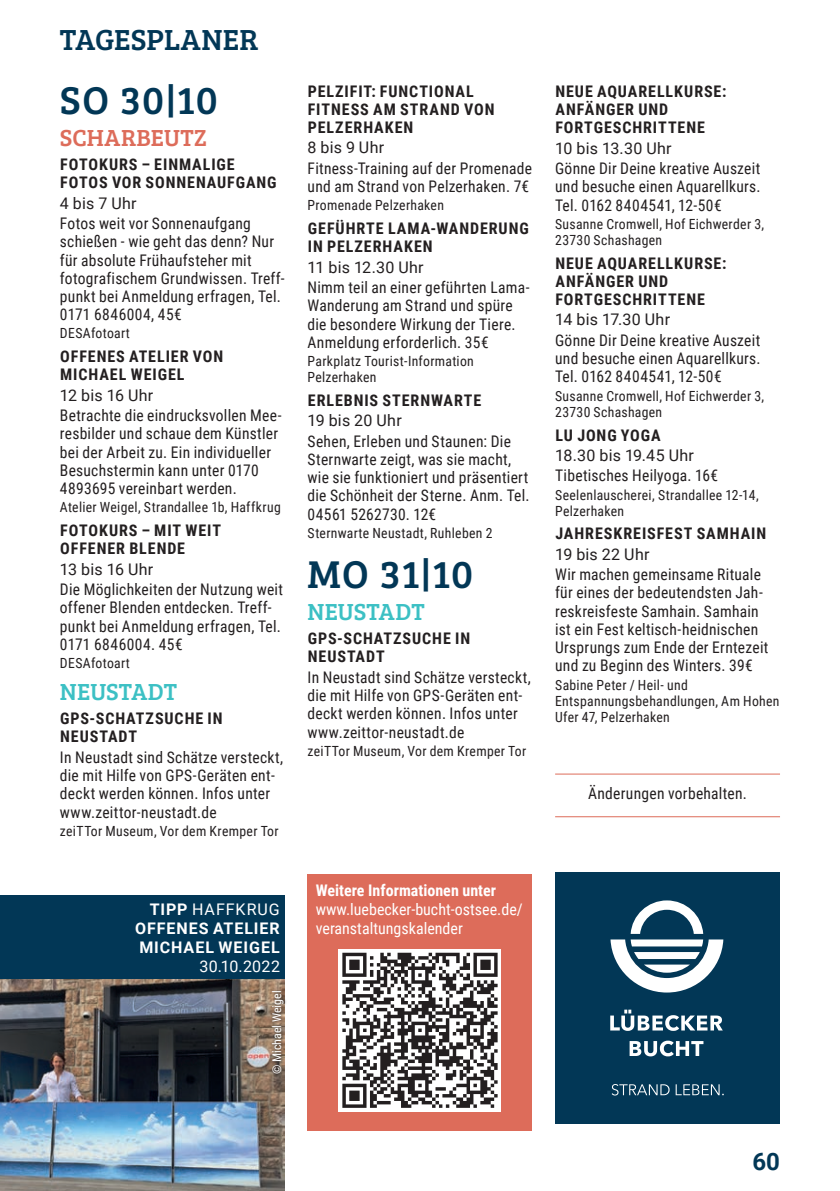
<style>
.page{position:relative;width:840px;height:1191px;background:#fff}
.page>*{position:absolute;margin:0;border:0;box-sizing:border-box;transform-origin:0 0}
.t1{font:40px "Bree Serif";letter-spacing:.03em;color:#023756}
.t2{font:30px "Bree Serif";letter-spacing:.005em;color:#023756}
.t3{font:24px "Bree Serif";letter-spacing:.005em;color:#3cc0c4}
.t4{font:24px "Bree Serif";letter-spacing:.015em;color:#dd6c5a}
.t5{font:700 24px "Roboto";color:#023756}
.t6{font:16px/18.2px "Roboto Condensed";letter-spacing:.015em;color:#231f20}
.t7{font:700 16px/18.2px "Roboto Condensed";letter-spacing:.06em;color:#231f20}
.t8{font:16px "Roboto";letter-spacing:.015em;color:#231f20}
.t9{font:16px/19.2px "Roboto Condensed";color:#fff}
.t10{font:700 16px/19.2px "Roboto";letter-spacing:.06em;color:#fff;text-align:justify}
.t11{font:700 16px "Roboto Condensed";color:#fff}
.t12{font:16px "Roboto";letter-spacing:.02em;color:#fff}
.t13{font:14px/16px "Roboto Condensed";letter-spacing:.025em;color:#231f20}
.t14{font:12px "Roboto Condensed";color:#fff}
.s1{font-weight:400}
</style>
<div class="page">
<img style="left:0;top:979px;width:285px;height:212px">
<hr style="left:555px;top:773px;width:224px;height:1px;background:#dd6c5a">
<hr style="left:555px;top:816px;width:224px;height:1px;background:#dd6c5a">
<div style="left:555px;top:872px;width:224px;height:251px;background:#023756"></div>
<svg style="left:611px;top:1084px;width:112px;height:11px"></svg>
<svg style="left:610px;top:1009px;width:112px;height:22px"></svg>
<svg style="left:629px;top:1040px;width:74px;height:16px"></svg>
<svg style="left:610px;top:900px;width:113px;height:92px"></svg>
<div style="left:0;top:895px;width:285px;height:84px;background:#023756"></div>
<div style="left:270px;top:989px;width:16px;height:88px;background:#231f20;opacity:.75"></div>
<div style="left:307px;top:874px;width:225px;height:257px;background:#dd6c5a"></div>
<div style="left:339px;top:949px;width:162px;height:162px;background:#fff"></div>
<svg style="left:342px;top:952px;width:155px;height:155px"></svg>
<h2 class="t2" style="left:60px;top:18px;width:200px">TAGESPLANER</h2>
<h1 class="t1" style="left:60px;top:71px;width:159px">SO 30|10</h1>
<h3 class="t4" style="left:60px;top:120px;width:148px">SCHARBEUTZ</h3>
<p class="t7" style="left:60px;top:155px;width:218px">FOTOKURS – EINMALIGE<br>FOTOS VOR SONNENAUFGANG</p>
<p class="t8" style="left:60px;top:192px;width:78px">4 bis 7 Uhr</p>
<p class="t6" style="left:60px;top:214px;width:226px">Fotos weit vor Sonnenaufgang schießen - wie geht das denn? Nur für absolute Frühaufsteher mit fotografischem Grundwissen. Treff&shy;punkt bei Anmeldung erfragen, Tel.<br>0171 6846004, 45€</p>
<p class="t13" style="left:60px;top:325px;width:71px">DESAfotoart</p>
<p class="t7" style="left:60px;top:347px;width:164px">OFFENES ATELIER VON<br>MICHAEL WEIGEL</p>
<p class="t8" style="left:60px;top:384px;width:95px">12 bis 16 Uhr</p>
<p class="t6" style="left:60px;top:406px;width:223px">Betrachte die eindrucksvollen Mee&shy;resbilder und schaue dem Künstler bei der Arbeit zu. Ein individueller Besuchstermin kann unter 0170<br>4893695 vereinbart werden.</p>
<p class="t13" style="left:60px;top:499px;width:222px">Atelier Weigel, Strandallee 1b, Haffkrug</p>
<p class="t7" style="left:60px;top:521px;width:162px">FOTOKURS – MIT WEIT<br>OFFENER BLENDE</p>
<p class="t8" style="left:60px;top:558px;width:95px">13 bis 16 Uhr</p>
<p class="t6" style="left:60px;top:580px;width:224px">Die Möglichkeiten der Nutzung weit offener Blenden entdecken. Treff&shy;punkt bei Anmeldung erfragen, Tel.<br>0171 6846004. 45€</p>
<p class="t13" style="left:60px;top:654px;width:71px">DESAfotoart</p>
<h3 class="t3" style="left:60px;top:674px;width:119px">NEUSTADT</h3>
<p class="t7" style="left:60px;top:709px;width:164px">GPS-SCHATZSUCHE IN<br>NEUSTADT</p>
<p class="t6" style="left:60px;top:747px;width:224px">In Neustadt sind Schätze versteckt, die mit Hilfe von GPS-Geräten ent&shy;deckt werden können. Infos unter www.zeittor-neustadt.de</p>
<p class="t13" style="left:60px;top:822px;width:220px">zeiTTor Museum, Vor dem Kremper Tor</p>
<p class="t10" style="left:135px;top:898px;width:146px;text-indent:15px">TIPP <span class="s1">HAFFKRUG </span>OFFENES ATELIER MICHAEL WEIGEL</p>
<p class="t12" style="left:199px;top:955px;width:82px">30.10.2022</p>
<p class="t14" style="left:268px;top:1074px;width:85px;rotate:-90deg">© Michael Weigel</p>
<p class="t7" style="left:307px;top:81px;width:188px">PELZIFIT: FUNCTIONAL<br>FITNESS AM STRAND VON<br>PELZERHAKEN</p>
<p class="t8" style="left:307px;top:136px;width:78px">8 bis 9 Uhr</p>
<p class="t6" style="left:307px;top:158px;width:226px">Fitness-Training auf der Promenade und am Strand von Pelzerhaken. 7€</p>
<p class="t13" style="left:307px;top:197px;width:138px">Promenade Pelzerhaken</p>
<p class="t7" style="left:307px;top:219px;width:222px">GEFÜHRTE LAMA-WANDERUNG<br>IN PELZERHAKEN</p>
<p class="t8" style="left:307px;top:256px;width:118px">11 bis 12.30 Uhr</p>
<p class="t6" style="left:307px;top:278px;width:223px">Nimm teil an einer geführten Lama-<br>Wanderung am Strand und spüre die besondere Wirkung der Tiere.<br>Anmeldung erforderlich. 35€</p>
<p class="t13" style="left:307px;top:352px;width:168px">Parkplatz Tourist-Information<br>Pelzerhaken</p>
<p class="t7" style="left:307px;top:390px;width:175px">ERLEBNIS STERNWARTE</p>
<p class="t8" style="left:307px;top:409px;width:96px">19 bis 20 Uhr</p>
<p class="t6" style="left:307px;top:431px;width:223px">Sehen, Erleben und Staunen: Die<br>Sternwarte zeigt, was sie macht, wie sie funktioniert und präsentiert die Schönheit der Sterne. Anm. Tel.<br>04561 5262730. 12€</p>
<p class="t13" style="left:307px;top:524px;width:186px">Sternwarte Neustadt, Ruhleben 2</p>
<h1 class="t1" style="left:307px;top:545px;width:167px">MO 31|10</h1>
<h3 class="t3" style="left:307px;top:594px;width:119px">NEUSTADT</h3>
<p class="t7" style="left:307px;top:629px;width:164px">GPS-SCHATZSUCHE IN<br>NEUSTADT</p>
<p class="t6" style="left:307px;top:667px;width:224px">In Neustadt sind Schätze versteckt, die mit Hilfe von GPS-Geräten ent&shy;deckt werden können. Infos unter www.zeittor-neustadt.de</p>
<p class="t13" style="left:307px;top:742px;width:220px">zeiTTor Museum, Vor dem Kremper Tor</p>
<p class="t11" style="left:315px;top:878px;width:182px">Weitere Informationen unter</p>
<p class="t9" style="left:315px;top:899px;width:208px">www.luebecker-bucht-ostsee.de/ veranstaltungskalender</p>
<p class="t7" style="left:555px;top:82px;width:172px">NEUE AQUARELLKURSE:<br>ANFÄNGER UND<br>FORTGESCHRITTENE</p>
<p class="t8" style="left:555px;top:137px;width:118px">10 bis 13.30 Uhr</p>
<p class="t6" style="left:555px;top:159px;width:207px;text-align:justify">Gönne Dir Deine kreative Auszeit und besuche einen Aquarellkurs.<br>Tel. 0162 8404541, 12-50€</p>
<p class="t13" style="left:555px;top:215px;width:210px">Susanne Cromwell, Hof Eichwerder 3,<br>23730 Schashagen</p>
<p class="t7" style="left:555px;top:253px;width:172px">NEUE AQUARELLKURSE:<br>ANFÄNGER UND<br>FORTGESCHRITTENE</p>
<p class="t8" style="left:555px;top:308px;width:116px">14 bis 17.30 Uhr</p>
<p class="t6" style="left:555px;top:330px;width:207px;text-align:justify">Gönne Dir Deine kreative Auszeit und besuche einen Aquarellkurs.<br>Tel. 0162 8404541, 12-50€</p>
<p class="t13" style="left:555px;top:387px;width:210px">Susanne Cromwell, Hof Eichwerder 3,<br>23730 Schashagen</p>
<p class="t7" style="left:555px;top:425px;width:107px">LU JONG YOGA</p>
<p class="t8" style="left:555px;top:444px;width:140px">18.30 bis 19.45 Uhr</p>
<p class="t6" style="left:555px;top:466px;width:164px">Tibetisches Heilyoga. 16€</p>
<p class="t13" style="left:555px;top:486px;width:205px">Seelenlauscherei, Strandallee 12-14,<br>Pelzerhaken</p>
<p class="t7" style="left:555px;top:524px;width:212px">JAHRESKREISFEST SAMHAIN</p>
<p class="t8" style="left:555px;top:543px;width:96px">19 bis 22 Uhr</p>
<p class="t6" style="left:555px;top:565px;width:215px">Wir machen gemeinsame Rituale für eines der bedeutendsten Jah&shy;reskreisfeste Samhain. Samhain ist ein Fest keltisch-heidnischen<br>Ursprungs zum Ende der Erntezeit und zu Beginn des Winters. 39€</p>
<p class="t13" style="left:555px;top:676px;width:226px">Sabine Peter / Heil- und<br>Entspannungsbehandlungen, Am Hohen<br>Ufer 47, Pelzerhaken</p>
<p class="t6" style="left:587px;top:784px;width:160px">Änderungen vorbehalten.</p>
<h3 class="t5" style="left:752px;top:1144px;width:29px">60</h3>
</div>
